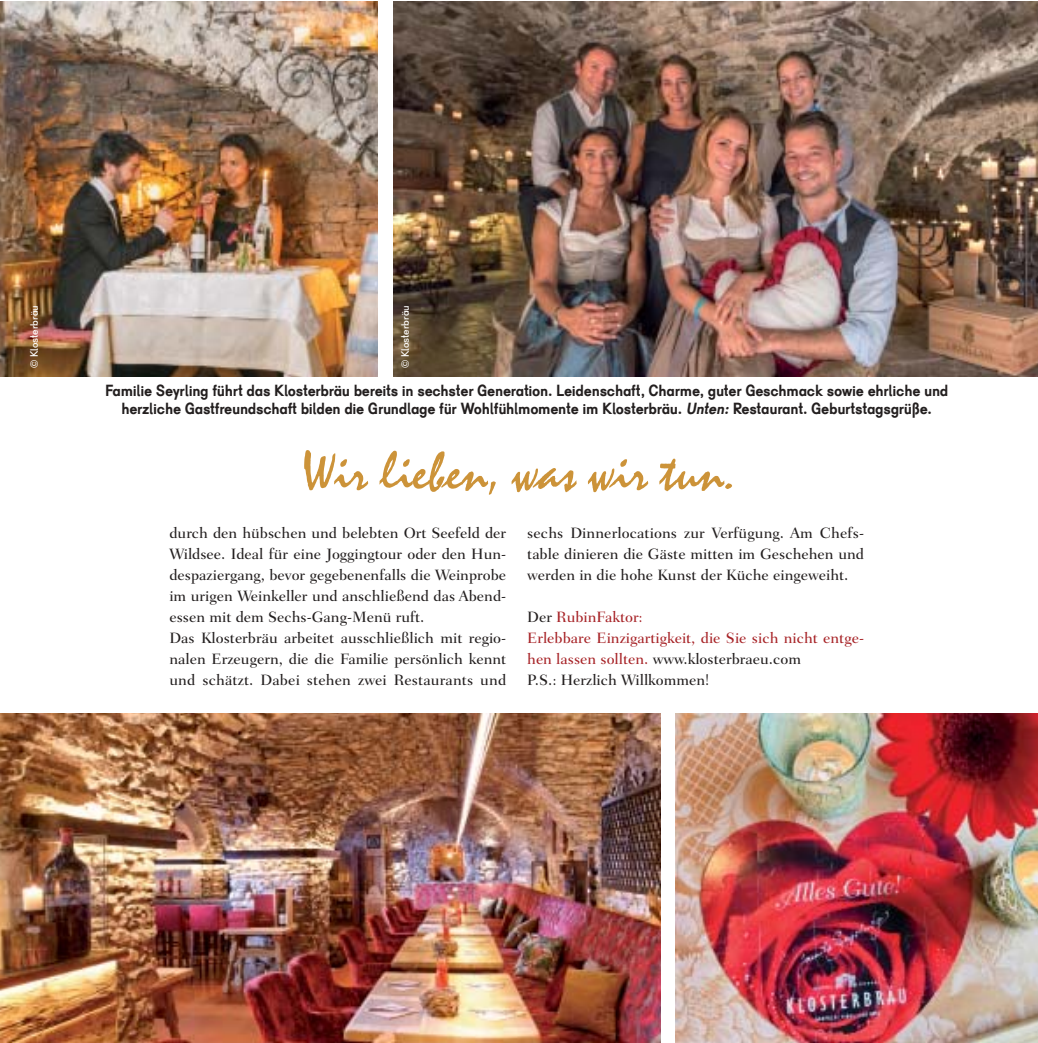
<style>
.page{position:relative;width:1038px;height:1043px;background:#fff}
.page>*{position:absolute;margin:0;border:0;box-sizing:border-box;transform-origin:0 0}
.t1{font:52.5px "Mistral Com";color:#cc9339}
.t2{font:700 15.75px/17.5px "Schulbuch Bayern OT";letter-spacing:-.02em;color:#231f1f;text-align:center}
.t3{font:500 15.22px/21px "Fairfield LT Std";color:#231f1f}
.t4{font:500 15.22px/21px "Fairfield LT Std";color:#a72327}
.t5{font:10.5px "Schulbuch Bayern OT";color:#fff}
.s1{font-style:italic}
.s2{color:#231f1f}
</style>
<div class="page">
<img style="left:0;top:713px;width:660px;height:330px">
<img style="left:675px;top:713px;width:363px;height:330px">
<img style="left:393px;top:1px;width:645px;height:375px">
<img style="left:0;top:1px;width:378px;height:375px">
<p class="t5" style="left:29px;top:368px;width:65px;rotate:-90deg">© Klosterbräu</p>
<p class="t5" style="left:400px;top:368px;width:65px;rotate:-90deg">© Klosterbräu</p>
<p class="t2" style="left:105px;top:383px;width:845px">Familie Seyrling führt das Klosterbräu bereits in sechster Generation. Leidenschaft, Charme, guter Geschmack sowie ehrliche und herzliche Gastfreundschaft bilden die Grundlage für Wohlfühlmomente im Klosterbräu. <span class="s1">Unten:</span>Restaurant. Geburtstagsgrüße.</p>
<h1 class="t1" style="left:301px;top:451px;width:436px">Wir lieben, was wir tun.</h1>
<p class="t3" style="left:169px;top:523px;width:338px">durch den hübschen und belebten Ort Seefeld der Wildsee. Ideal für eine Joggingtour oder den Hun&shy;despaziergang, bevor gegebenenfalls die Weinprobe im urigen Weinkeller und anschließend das Abend&shy;essen mit dem Sechs-Gang-Menü ruft.<br>Das Klosterbräu arbeitet ausschließlich mit regio&shy;nalen Erzeugern, die die Familie persönlich kennt und schätzt. Dabei stehen zwei Restaurants und</p>
<p class="t3" style="left:527px;top:523px;width:338px;text-align:justify">sechs Dinnerlocations zur Verfügung. Am Chefs&shy;table dinieren die Gäste mitten im Geschehen und werden in die hohe Kunst der Küche eingeweiht.</p>
<p class="t4" style="left:527px;top:607px;width:338px"><span class="s2">Der</span> RubinFaktor:<br>Erlebbare Einzigartigkeit, die Sie sich nicht entge&shy;hen lassen sollten. <span class="s2">www.klosterbraeu.com<br>P.S.: Herzlich Willkommen!</span></p>
</div>
